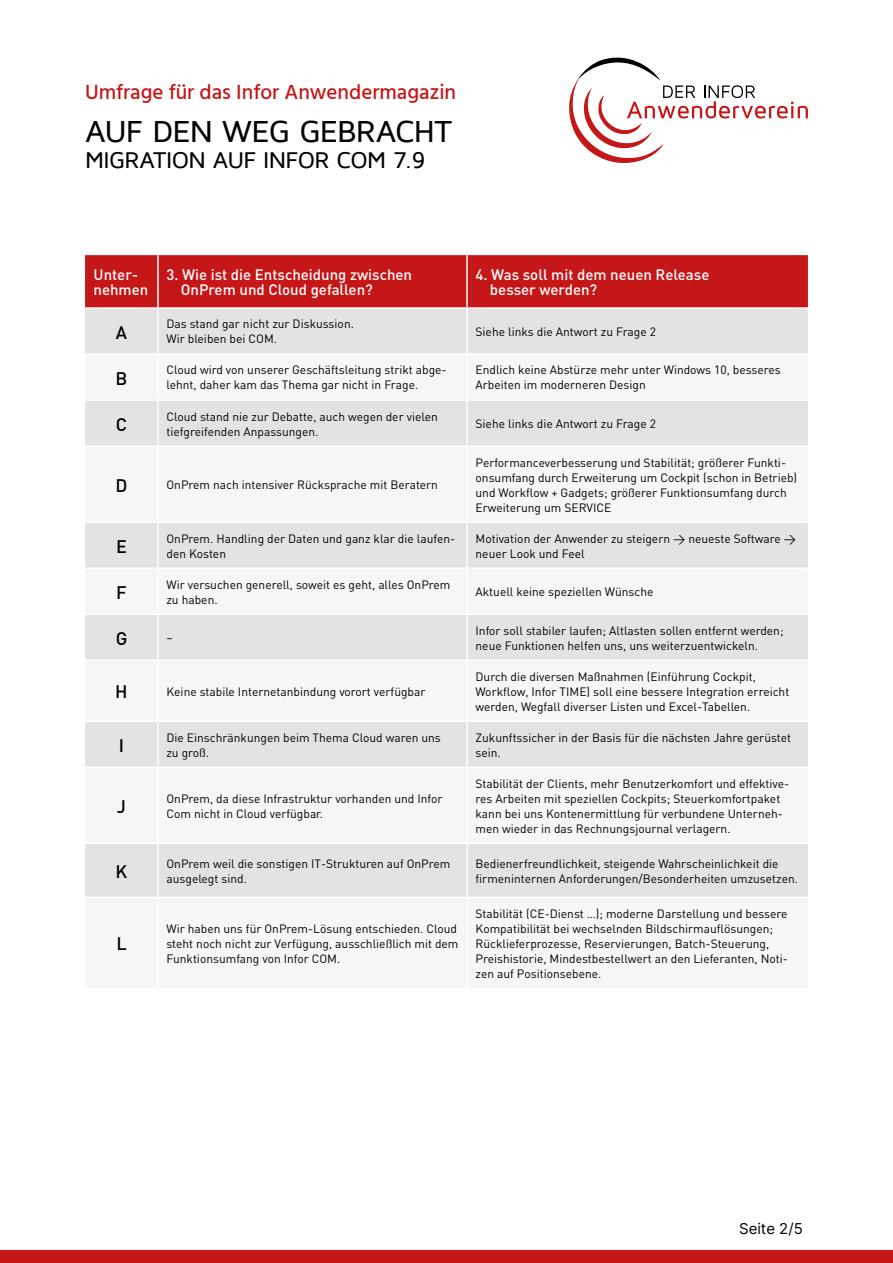
<style>
.page{position:relative;width:893px;height:1263px;background:#fff}
.page>*{position:absolute;margin:0;border:0;box-sizing:border-box;transform-origin:0 0}
.t1{font:500 31.2px "Maven Pro";letter-spacing:-.03em;color:#000}
.t2{font:500 23.4px "Maven Pro";letter-spacing:-.03em;color:#000}
.t3{font:500 21px "Hind";color:#c51718}
.t4{font:500 18px "DIN";color:#000}
.t5{font:500 15px/15px "DIN";color:#fff}
.t6{font:15px "Inter";color:#000}
.t7{font:12px/15px "DIN";color:#000}
</style>
<div class="page">
<svg style="left:569px;top:57px;width:239px;height:106px"></svg>
<div style="left:0;top:1251px;width:893px;height:12px;background:#c51718"></div>
<div style="left:85px;top:255px;width:723px;height:52px;background:#c51718"></div>
<div style="left:85px;top:309px;width:723px;height:44px;background:#e3e3e3"></div>
<svg style="left:85px;top:401px;width:723px;height:495px;fill:#f6f6f6"></svg>
<hr style="left:466px;top:255px;width:2px;height:52px;background:#fff">
<hr style="left:466px;top:309px;width:2px;height:44px;background:#fff">
<hr style="left:466px;top:401px;width:2px;height:44px;background:#fff">
<hr style="left:158px;top:445px;width:309px;height:2px;background:#fff">
<hr style="left:467px;top:445px;width:341px;height:2px;background:#fff">
<hr style="left:466px;top:447px;width:2px;height:74px;background:#fff">
<hr style="left:158px;top:521px;width:309px;height:2px;background:#fff">
<hr style="left:467px;top:521px;width:341px;height:2px;background:#fff">
<hr style="left:466px;top:523px;width:2px;height:44px;background:#fff">
<hr style="left:158px;top:567px;width:309px;height:2px;background:#fff">
<hr style="left:467px;top:567px;width:341px;height:2px;background:#fff">
<hr style="left:466px;top:569px;width:2px;height:44px;background:#fff">
<hr style="left:158px;top:613px;width:309px;height:2px;background:#fff">
<hr style="left:467px;top:613px;width:341px;height:2px;background:#fff">
<hr style="left:466px;top:615px;width:2px;height:44px;background:#fff">
<hr style="left:158px;top:659px;width:309px;height:2px;background:#fff">
<hr style="left:467px;top:659px;width:341px;height:2px;background:#fff">
<hr style="left:466px;top:661px;width:2px;height:59px;background:#fff">
<hr style="left:158px;top:720px;width:309px;height:2px;background:#fff">
<hr style="left:467px;top:720px;width:341px;height:2px;background:#fff">
<hr style="left:466px;top:722px;width:2px;height:44px;background:#fff">
<hr style="left:158px;top:766px;width:309px;height:2px;background:#fff">
<hr style="left:467px;top:766px;width:341px;height:2px;background:#fff">
<hr style="left:466px;top:768px;width:2px;height:74px;background:#fff">
<hr style="left:158px;top:842px;width:309px;height:2px;background:#fff">
<hr style="left:467px;top:842px;width:341px;height:2px;background:#fff">
<hr style="left:466px;top:844px;width:2px;height:52px;background:#fff">
<hr style="left:157px;top:255px;width:2px;height:52px;background:#fff">
<hr style="left:157px;top:309px;width:2px;height:44px;background:#fff">
<hr style="left:157px;top:401px;width:2px;height:44px;background:#fff">
<hr style="left:85px;top:445px;width:73px;height:2px;background:#fff">
<hr style="left:157px;top:447px;width:2px;height:74px;background:#fff">
<hr style="left:85px;top:521px;width:73px;height:2px;background:#fff">
<hr style="left:157px;top:523px;width:2px;height:44px;background:#fff">
<hr style="left:85px;top:567px;width:73px;height:2px;background:#fff">
<hr style="left:157px;top:569px;width:2px;height:44px;background:#fff">
<hr style="left:85px;top:613px;width:73px;height:2px;background:#fff">
<hr style="left:157px;top:615px;width:2px;height:44px;background:#fff">
<hr style="left:85px;top:659px;width:73px;height:2px;background:#fff">
<hr style="left:157px;top:661px;width:2px;height:59px;background:#fff">
<hr style="left:85px;top:720px;width:73px;height:2px;background:#fff">
<hr style="left:157px;top:722px;width:2px;height:44px;background:#fff">
<hr style="left:85px;top:766px;width:73px;height:2px;background:#fff">
<hr style="left:157px;top:768px;width:2px;height:74px;background:#fff">
<hr style="left:85px;top:842px;width:73px;height:2px;background:#fff">
<hr style="left:157px;top:844px;width:2px;height:52px;background:#fff">
<h3 class="t3" style="left:85px;top:77px;width:373px">Umfrage für das Infor Anwendermagazin</h3>
<h1 class="t1" style="left:85px;top:115px;width:369px">AUF DEN WEG GEBRACHT</h1>
<h2 class="t2" style="left:85px;top:148px;width:342px">MIGRATION AUF INFOR COM 7.9</h2>
<p class="t5" style="left:94px;top:267px;width:56px">Unter&shy;nehmen</p>
<p class="t5" style="left:181px;top:267px;width:233px;text-indent:-14px">3. Wie ist die Entscheidung zwischen<br>OnPrem und Cloud gefallen?</p>
<p class="t5" style="left:490px;top:267px;width:221px;text-indent:-14px">4. Was soll mit dem neuen Release besser werden?</p>
<h3 class="t4" style="left:116px;top:320px;width:13px">A</h3>
<p class="t7" style="left:166px;top:316px;width:189px">Das stand gar nicht zur Diskussion.<br>Wir bleiben bei COM.</p>
<p class="t7" style="left:476px;top:324px;width:182px">Siehe links die Antwort zu Frage 2</p>
<h3 class="t4" style="left:116px;top:366px;width:13px">B</h3>
<p class="t7" style="left:166px;top:362px;width:282px">Cloud wird von unserer Geschäftsleitung strikt abge&shy;lehnt, daher kam das Thema gar nicht in Frage.</p>
<p class="t7" style="left:476px;top:362px;width:307px">Endlich keine Abstürze mehr unter Windows 10, besseres<br>Arbeiten im moderneren Design</p>
<h3 class="t4" style="left:116px;top:412px;width:13px">C</h3>
<p class="t7" style="left:166px;top:408px;width:273px">Cloud stand nie zur Debatte, auch wegen der vielen tiefgreifenden Anpassungen.</p>
<p class="t7" style="left:476px;top:416px;width:182px">Siehe links die Antwort zu Frage 2</p>
<h3 class="t4" style="left:116px;top:474px;width:13px">D</h3>
<p class="t7" style="left:166px;top:477px;width:273px">OnPrem nach intensiver Rücksprache mit Beratern</p>
<p class="t7" style="left:476px;top:454px;width:323px">Performanceverbesserung und Stabilität; größerer Funkti&shy;onsumfang durch Erweiterung um Cockpit (schon in Betrieb) und Workflow + Gadgets; größerer Funktionsumfang durch Erweiterung um SERVICE</p>
<h3 class="t4" style="left:116px;top:535px;width:12px">E</h3>
<p class="t7" style="left:166px;top:530px;width:290px">OnPrem. Handling der Daten und ganz klar die laufen&shy;den Kosten</p>
<p class="t7" style="left:476px;top:530px;width:322px">Motivation der Anwender zu steigern &gt; neueste Software &gt; neuer Look und Feel</p>
<h3 class="t4" style="left:116px;top:581px;width:12px">F</h3>
<p class="t7" style="left:166px;top:576px;width:285px">Wir versuchen generell, soweit es geht, alles OnPrem zu haben.</p>
<p class="t7" style="left:476px;top:584px;width:179px">Aktuell keine speziellen Wünsche</p>
<h3 class="t4" style="left:116px;top:627px;width:13px">G</h3>
<p class="t7" style="left:166px;top:630px;width:8px">–</p>
<p class="t7" style="left:476px;top:622px;width:309px">Infor soll stabiler laufen; Altlasten sollen entfernt werden; neue Funktionen helfen uns, uns weiterzuentwickeln.</p>
<h3 class="t4" style="left:115px;top:680px;width:14px">H</h3>
<p class="t7" style="left:166px;top:683px;width:261px">Keine stabile Internetanbindung vorort verfügbar</p>
<p class="t7" style="left:476px;top:668px;width:315px">Durch die diversen Maßnahmen (Einführung Cockpit,<br>Workflow, Infor TIME) soll eine bessere Integration erreicht werden, Wegfall diverser Listen und Excel-Tabellen.</p>
<h3 class="t4" style="left:119px;top:734px;width:7px">I</h3>
<p class="t7" style="left:166px;top:730px;width:276px">Die Einschränkungen beim Thema Cloud waren uns zu groß.</p>
<p class="t7" style="left:476px;top:730px;width:317px">Zukunftssicher in der Basis für die nächsten Jahre gerüstet sein.</p>
<h3 class="t4" style="left:117px;top:795px;width:11px">J</h3>
<p class="t7" style="left:166px;top:791px;width:278px">OnPrem, da diese Infrastruktur vorhanden und Infor<br>Com nicht in Cloud verfügbar.</p>
<p class="t7" style="left:476px;top:776px;width:315px">Stabilität der Clients, mehr Benutzerkomfort und effektive&shy;res Arbeiten mit speziellen Cockpits; Steuerkomfortpaket kann bei uns Kontenermittlung für verbundene Unterneh&shy;men wieder in das Rechnungsjournal verlagern.</p>
<h3 class="t4" style="left:116px;top:860px;width:13px">K</h3>
<p class="t7" style="left:166px;top:856px;width:285px">OnPrem weil die sonstigen IT-Strukturen auf OnPrem ausgelegt sind.</p>
<p class="t7" style="left:476px;top:856px;width:324px">Bedienerfreundlichkeit, steigende Wahrscheinlichkeit die firmeninternen Anforderungen/Besonderheiten umzusetzen.</p>
<h3 class="t4" style="left:116px;top:932px;width:12px">L</h3>
<p class="t7" style="left:166px;top:921px;width:294px">Wir haben uns für OnPrem-Lösung entschieden. Cloud steht noch nicht zur Verfügung, ausschließlich mit dem<br>Funktionsumfang von Infor COM.</p>
<p class="t7" style="left:476px;top:906px;width:314px">Stabilität (CE-Dienst …); moderne Darstellung und bessere Kompatibilität bei wechselnden Bildschirmauflösungen; Rücklieferprozesse, Reservierungen, Batch-Steuerung, Preishistorie, Mindestbestellwert an den Lieferanten, Noti&shy;zen auf Positionsebene.</p>
<p class="t6" style="left:739px;top:1217px;width:65px">Seite 2/5</p>
</div>
